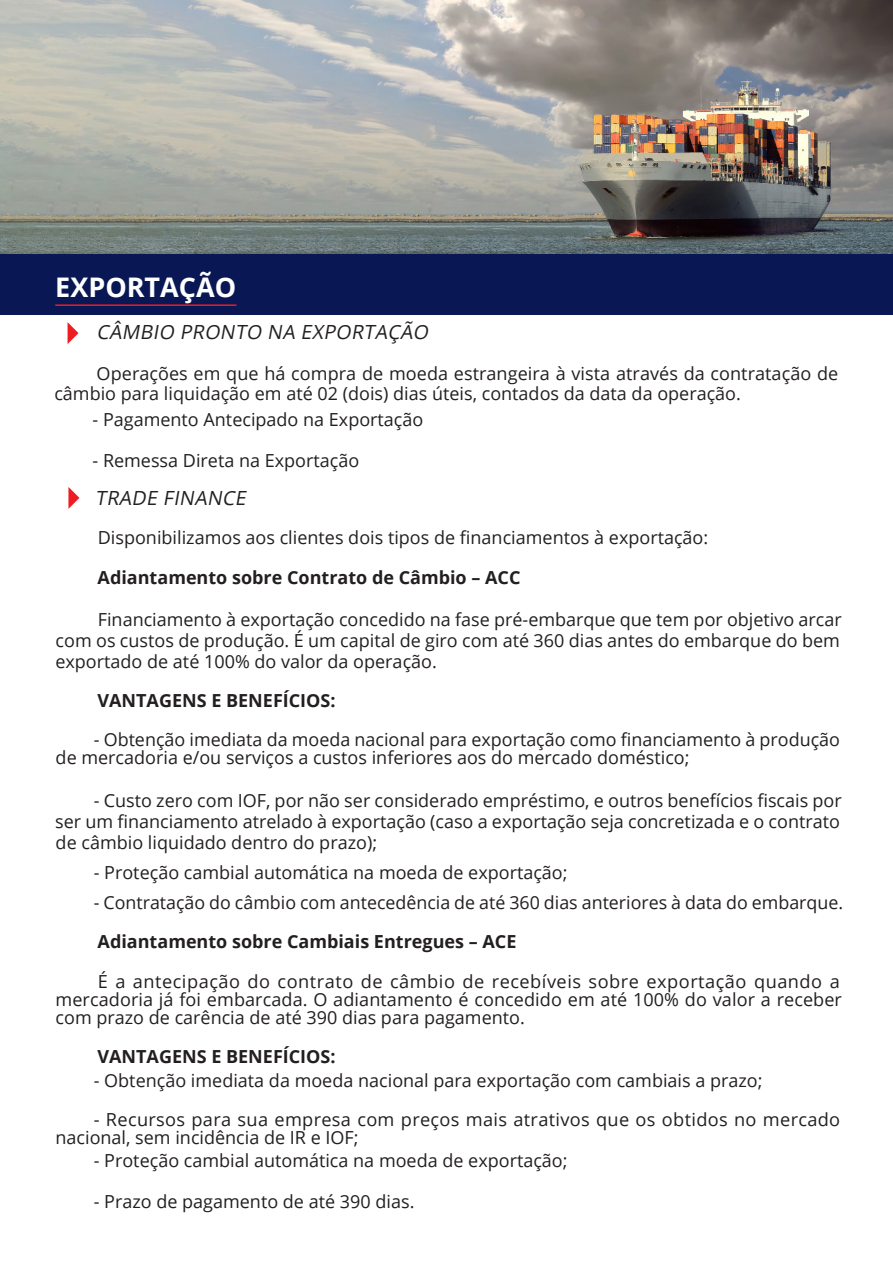
<style>
.page{position:relative;width:893px;height:1263px;background:#fff}
.page>*{position:absolute;margin:0;border:0;box-sizing:border-box;transform-origin:0 0}
.t1{font:700 27px "Open Sans";color:#fff}
.Paragraph_Style_2{font:italic 19.5px "Open Sans";color:#231f20}
.Paragraph_Style_2-2{font:18px/21px "Open Sans";color:#231f20}
.Paragraph_Style_2-3{font:700 18px "Open Sans";color:#231f20}
</style>
<div class="page">
<img style="left:0;top:0;width:893px;height:254px">
<div style="left:0;top:254px;width:893px;height:61px;background:#091855"></div>
<hr style="left:55px;top:304px;width:181px;height:2px;background:#ee1d23">
<svg style="left:68px;top:322px;width:11px;height:22px"></svg>
<svg style="left:68px;top:487px;width:11px;height:22px"></svg>
<p class="t1" style="left:55px;top:268px;width:182px">EXPORTAÇÃO</p>
<p class="Paragraph_Style_2" style="left:96px;top:319px;width:338px">CÂMBIO PRONTO NA EXPORTAÇÃO</p>
<p class="Paragraph_Style_2-2" style="left:54px;top:363px;width:785px;line-height:19.8px;text-indent:42px">Operações em que há compra de moeda estrangeira à vista através da contratação de câmbio para liquidação em até 02 (dois) dias úteis, contados da data da operação.</p>
<p class="Paragraph_Style_2-2" style="left:93px;top:408px;width:332px">- Pagamento Antecipado na Exportação</p>
<p class="Paragraph_Style_2-2" style="left:93px;top:449px;width:268px">- Remessa Direta na Exportação</p>
<p class="Paragraph_Style_2" style="left:95px;top:485px;width:156px">TRADE FINANCE</p>
<p class="Paragraph_Style_2-2" style="left:98px;top:527px;width:612px">Disponibilizamos aos clientes dois tipos de financiamentos à exportação:</p>
<p class="Paragraph_Style_2-3" style="left:98px;top:564px;width:424px">Adiantamento sobre Contrato de Câmbio – ACC</p>
<p class="Paragraph_Style_2-2" style="left:55px;top:608px;width:788px;text-align:justify;text-indent:42px">Financiamento à exportação concedido na fase pré-embarque que tem por objetivo arcar com os custos de produção. É um capital de giro com até 360 dias antes do embarque do bem exportado de até 100% do valor da operação.</p>
<p class="Paragraph_Style_2-3" style="left:97px;top:688px;width:240px">VANTAGENS E BENEFÍCIOS:</p>
<p class="Paragraph_Style_2-2" style="left:56px;top:730px;width:786px;line-height:18px;text-indent:38px">- Obtenção imediata da moeda nacional para exportação como financiamento à produção de mercadoria e/ou serviços a custos inferiores aos do mercado doméstico;</p>
<p class="Paragraph_Style_2-2" style="left:55px;top:789px;width:788px;text-align:justify;text-indent:38px">- Custo zero com IOF, por não ser considerado empréstimo, e outros benefícios fiscais por ser um financiamento atrelado à exportação (caso a exportação seja concretizada e o contrato de câmbio liquidado dentro do prazo);</p>
<p class="Paragraph_Style_2-2" style="left:94px;top:861px;width:475px">- Proteção cambial automática na moeda de exportação;</p>
<p class="Paragraph_Style_2-2" style="left:94px;top:892px;width:751px">- Contratação do câmbio com antecedência de até 360 dias anteriores à data do embarque.</p>
<p class="Paragraph_Style_2-3" style="left:98px;top:929px;width:420px">Adiantamento sobre Cambiais Entregues – ACE</p>
<p class="Paragraph_Style_2-2" style="left:56px;top:972px;width:788px;line-height:18px;text-align:justify;text-indent:42px">É a antecipação do contrato de câmbio de recebíveis sobre exportação quando a mercadoria já foi embarcada. O adiantamento é concedido em até 100% do valor a receber com prazo de carência de até 390 dias para pagamento.</p>
<p class="Paragraph_Style_2-3" style="left:97px;top:1044px;width:240px">VANTAGENS E BENEFÍCIOS:</p>
<p class="Paragraph_Style_2-2" style="left:94px;top:1070px;width:670px">- Obtenção imediata da moeda nacional para exportação com cambiais a prazo;</p>
<p class="Paragraph_Style_2-2" style="left:56px;top:1110px;width:786px;line-height:18px;text-indent:38px">- Recursos para sua empresa com preços mais atrativos que os obtidos no mercado nacional, sem incidência de IR e IOF;</p>
<p class="Paragraph_Style_2-2" style="left:94px;top:1150px;width:475px">- Proteção cambial automática na moeda de exportação;</p>
<p class="Paragraph_Style_2-2" style="left:94px;top:1191px;width:322px">- Prazo de pagamento de até 390 dias.</p>
</div>
